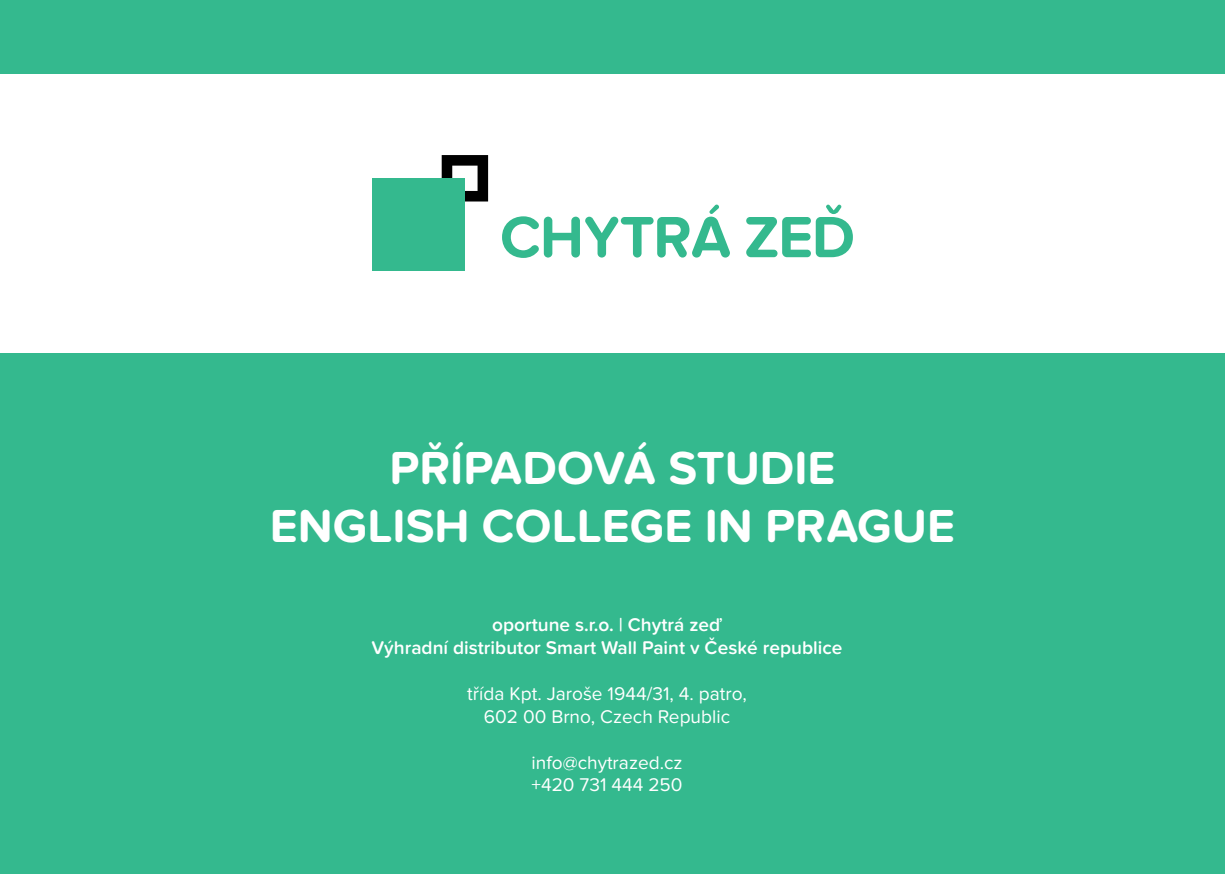
<style>
.page{position:relative;width:1225px;height:874px;background:#fff}
.page>*{position:absolute;margin:0;border:0;box-sizing:border-box;transform-origin:0 0}
.t1{font:700 48px/57.6px "Proxima Nova Soft";color:#fff;text-align:center}
.t2{font:19px/23px "Proxima Nova Soft";color:#fff;text-align:center}
.t3{font:600 19px/23px "Proxima Nova Soft";color:#fff;text-align:center}
</style>
<div class="page">
<div style="left:0;top:0;width:1225px;height:873px;background:#34b98e"></div>
<div style="left:0;top:74px;width:1225px;height:278px;background:#fff"></div>
<svg style="left:502px;top:204px;width:228px;height:54px"></svg>
<svg style="left:746px;top:204px;width:107px;height:53px"></svg>
<svg style="left:442px;top:155px;width:46px;height:46px"></svg>
<div style="left:372px;top:178px;width:93px;height:93px;background:#34b98e"></div>
<h1 class="t1" style="left:270px;top:440px;width:686px">PŘÍPADOVÁ STUDIE<br>ENGLISH COLLEGE IN PRAGUE</h1>
<p class="t3" style="left:371px;top:613px;width:472px">oportune s.r.o. | Chytrá zeď<br>Výhradní distributor Smart Wall Paint v České republice</p>
<p class="t2" style="left:467px;top:681px;width:281px">třída Kpt. Jaroše 1944/31, 4. patro,<br>602 00 Brno, Czech Republic</p>
<p class="t2" style="left:531px;top:750px;width:152px;text-align:left">info@chytrazed.cz +420 731 444 250</p>
</div>
